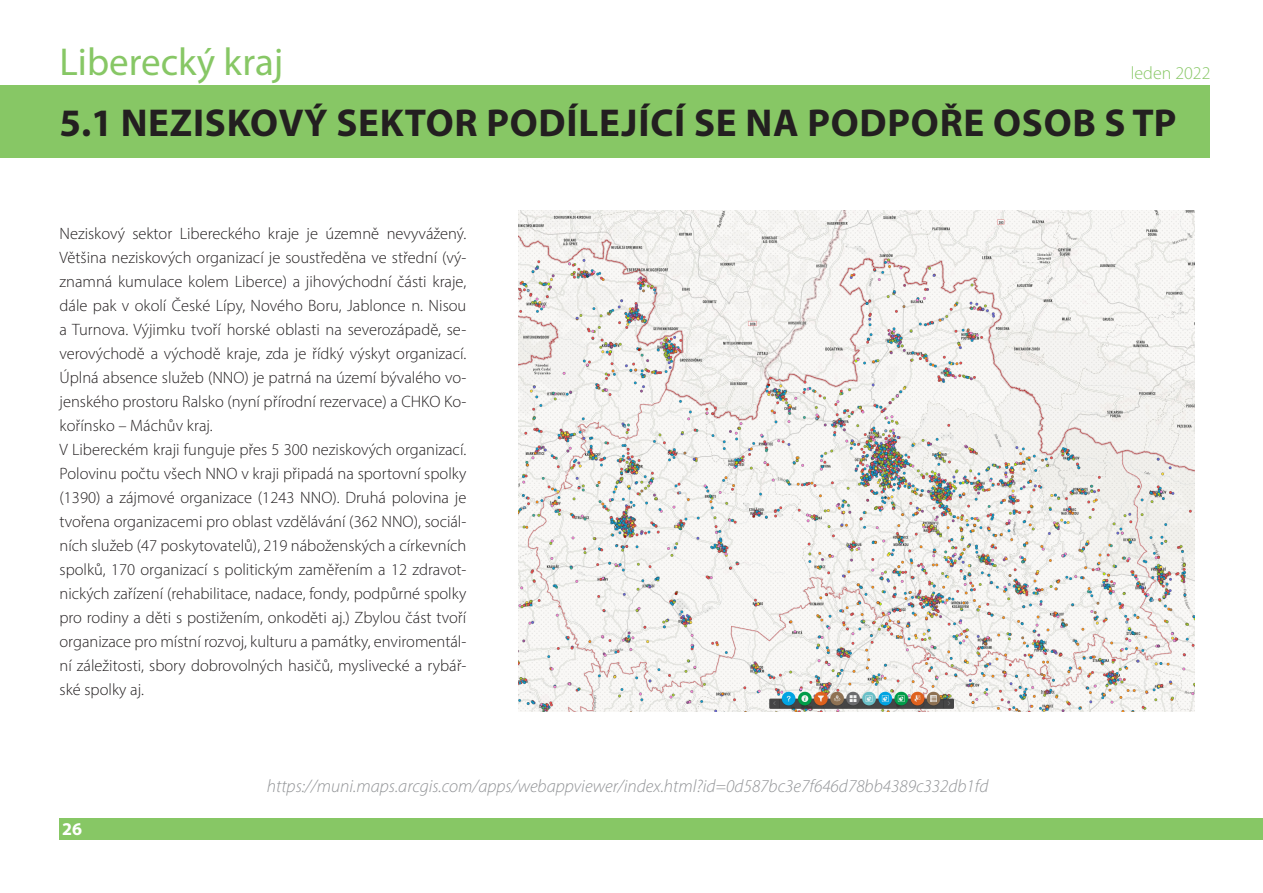
<style>
.page{position:relative;width:1263px;height:893px;background:#fff}
.page>*{position:absolute;margin:0;border:0;box-sizing:border-box;transform-origin:0 0}
.t1{font:700 39px "Myriad Pro";letter-spacing:.02em;color:#231f20}
.t2{font:39px "Myriad Pro";color:#87c765}
.t3{font:italic 300 18px "Myriad Pro";color:#939598}
.t4{font:300 18px "Myriad Pro";color:#87c765}
.t5{font:700 18px "Myriad Pro";color:#fff}
.t6{font:300 16.5px/24px "Myriad Pro";color:#231f20;text-align:justify}
</style>
<div class="page">
<div style="left:0;top:85px;width:1210px;height:73px;background:#87c765"></div>
<div style="left:59px;top:819px;width:1204px;height:21px;background:#87c765"></div>
<img style="left:519px;top:211px;width:675px;height:500px">
<p class="t2" style="left:60px;top:37px;width:225px">Liberecký kraj</p>
<p class="t4" style="left:1131px;top:62px;width:81px">leden 2022</p>
<p class="t1" style="left:60px;top:98px;width:1118px">5.1 NEZISKOVÝ SEKTOR PODÍLEJÍCÍ SE NA PODPOŘE OSOB S TP</p>
<p class="t6" style="left:60px;top:222px;width:408px">Neziskový sektor Libereckého kraje je územně nevyvážený.<br>Většina neziskových organizací je soustředěna ve střední (vý&shy;znamná kumulace kolem Liberce) a jihovýchodní části kraje, dále pak v okolí České Lípy, Nového Boru, Jablonce n. Nisou a Turnova. Výjimku tvoří horské oblasti na severozápadě, se&shy;verovýchodě a východě kraje, zda je řídký výskyt organizací.<br>Úplná absence služeb (NNO) je patrná na území bývalého vo&shy;jenského prostoru Ralsko (nyní přírodní rezervace) a CHKO Ko&shy;kořínsko – Máchův kraj.</p>
<p class="t6" style="left:60px;top:438px;width:408px">V Libereckém kraji funguje přes 5 300 neziskových organizací.<br>Polovinu počtu všech NNO v kraji připadá na sportovní spolky (1390) a zájmové organizace (1243 NNO). Druhá polovina je tvořena organizacemi pro oblast vzdělávání (362 NNO), sociál&shy;ních služeb (47 poskytovatelů), 219 náboženských a církevních spolků, 170 organizací s politickým zaměřením a 12 zdravot&shy;nických zařízení (rehabilitace, nadace, fondy, podpůrné spolky pro rodiny a děti s postižením, onkoděti aj.) Zbylou část tvoří organizace pro místní rozvoj, kulturu a památky, enviromentál&shy;ní záležitosti, sbory dobrovolných hasičů, myslivecké a rybář&shy;ské spolky aj.</p>
<p class="t5" style="left:62px;top:817px;width:21px">26</p>
<p class="t3" style="left:267px;top:775px;width:723px">https://muni.maps.arcgis.com/apps/webappviewer/index.html?id=0d587bc3e7f646d78bb4389c332db1fd</p>
</div>
